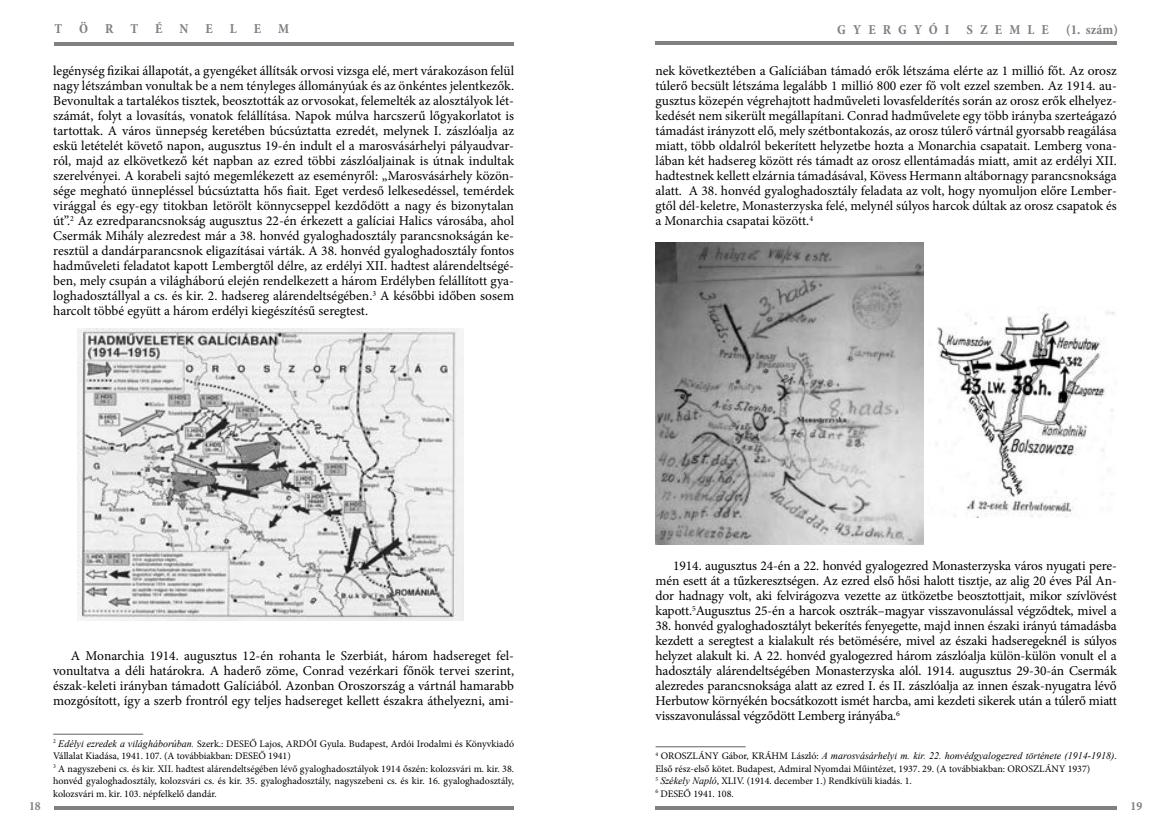
<style>
.page{position:relative;width:1170px;height:833px;background:#fff}
.page>*{position:absolute;margin:0;border:0;box-sizing:border-box;transform-origin:0 0}
.t1{font:700 condensed 13.75px "Minion Pro";letter-spacing:.52em;color:#7e8083}
.t2{font:13.5px/15px "Minion Pro";letter-spacing:-.01em;color:#000;text-align:justify}
.t3{font:700 condensed 12.5px "Minion Pro";color:#7e8083}
.t4{font:10px/12.5px "Minion Pro";color:#000}
.t5{font:italic 10px "Times New Roman";color:#000}
.s1{font-family:"Minion Pro";font-style:normal}
.s2{font-family:"Times New Roman";font-style:italic}
</style>
<div class="page">
<hr style="left:54px;top:806px;width:460px;height:4px;background:#7e8083">
<hr style="left:655px;top:806px;width:461px;height:3px;background:#7e8083">
<hr style="left:54px;top:42px;width:460px;height:3px;background:#7e8083">
<hr style="left:655px;top:42px;width:461px;height:3px;background:#7e8083">
<hr style="left:53px;top:733px;width:90px;height:2px;background:#7e8083">
<img style="left:78px;top:328px;width:385px;height:292px">
<hr style="left:655px;top:746px;width:90px;height:1px;background:#7e8083">
<img style="left:655px;top:243px;width:268px;height:301px">
<img style="left:936px;top:310px;width:179px;height:207px">
<p class="t1" style="left:54px;top:19px;width:236px">T Ö R T É N E L E M</p>
<p class="t1" style="left:837px;top:20px;width:213px">GYERGYÓI SZEMLE</p>
<p class="t1" style="left:1066px;top:20px;width:53px">(1. szám)</p>
<p class="t2" style="left:53px;top:63px;width:462px">legénység fizikai állapotát, a gyengéket állítsák orvosi vizsga elé, mert várakozáson felül nagy létszámban vonultak be a nem tényleges állományúak és az önkéntes jelentkezők.<br>Bevonultak a tartalékos tisztek, beosztották az orvosokat, felemelték az alosztályok lét&shy;számát, folyt a lovasítás, vonatok felállítása. Napok múlva harcszerű lőgyakorlatot is tartottak. A város ünnepség keretében búcsúztatta ezredét, melynek I. zászlóalja az eskü letételét követő napon, augusztus 19-én indult el a marosvásárhelyi pályaudvar&shy;ról, majd az elkövetkező két napban az ezred többi zászlóaljainak is útnak indultak szerelvényei. A korabeli sajtó megemlékezett az eseményről: „Marosvásárhely közön&shy;sége megható ünnepléssel búcsúztatta hős fiait. Eget verdeső lelkesedéssel, temérdek virággal és egy-egy titokban letörölt könnycseppel kezdődött a nagy és bizonytalan út”.<sup>2</sup> Az ezredparancsnokság augusztus 22-én érkezett a galíciai Halics városába, ahol Csermák Mihály alezredest már a 38. honvéd gyaloghadosztály parancsnokságán ke&shy;resztül a dandárparancsnok eligazításai várták. A 38. honvéd gyaloghadosztály fontos hadműveleti feladatot kapott Lembergtől délre, az erdélyi XII . hadtest alárendeltségé&shy;ben, mely csupán a világháború elején rendelkezett a három Erdélyben felállított gya&shy;loghadosztállyal a cs. és kir. 2. hadsereg alárendeltségében.<sup>3</sup> A későbbi időben sosem harcolt többé együtt a három erdélyi kiegészítésű seregtest.</p>
<p class="t2" style="left:53px;top:648px;width:462px;text-indent:18px">A Monarchia 1914. augusztus 12-én rohanta le Szerbiát, három hadsereget fel&shy;vonultatva a déli határokra. A haderő zöme, Conrad vezérkari főnök tervei szerint, észak-keleti irányban támadott Galíciából. Azonban Oroszország a vártnál hamarabb mozgósított, így a szerb frontról egy teljes hadsereget kellett északra áthelyezni, ami-</p>
<p class="t5" style="left:53px;top:736px;width:240px"><sup>2</sup> Edélyi ezredek a világháborúban. <span class="s1">Szerk.: DESEŐ Lajos, ARDÓI</span></p>
<p class="t4" style="left:320px;top:737px;width:196px">Gyula. Budapest, Ardói Irodalmi és Könyvkiadó</p>
<p class="t4" style="left:53px;top:750px;width:462px">Vállalat Kiadása, 1941. 107. (A továbbiakban: DESEŐ 1941)<br><sup>3</sup> A nagyszebeni cs. és kir. XII . hadtest alárendeltségében lévő gyaloghadosztályok 1914 őszén: kolozsvári m. kir. 38. honvéd gyaloghadosztály, kolozsvári cs. és kir. 35. gyaloghadosztály, nagyszebeni cs. és kir. 16. gyaloghadosztály, kolozsvári m. kir. 103. népfelkelő dandár.</p>
<p class="t2" style="left:655px;top:63px;width:463px">nek következtében a Galíciában támadó erők létszáma elérte az 1 millió főt. Az orosz túlerő becsült létszáma legalább 1 millió 800 ezer fő volt ezzel szemben. Az 1914. au&shy;gusztus közepén végrehajtott hadműveleti lovasfelderítés során az orosz erők elhelyez&shy;kedését nem sikerült megállapítani. Conrad hadművelete egy több irányba szerteágazó támadást irányzott elő, mely szétbontakozás, az orosz túlerő vártnál gyorsabb reagálása miatt, több oldalról bekerített helyzetbe hozta a Monarchia csapatait. Lemberg vona&shy;lában két hadsereg között rés támadt az orosz ellentámadás miatt, amit az erdélyi XII . hadtestnek kellett elzárnia támadásával, Kövess Hermann altábornagy parancsnoksága alatt. A 38. honvéd gyaloghadosztály feladata az volt, hogy nyomuljon előre Lember&shy;gtől dél-keletre, Monasterzyska felé, melynél súlyos harcok dúltak az orosz csapatok és a Monarchia csapatai között.<sup>4</sup></p>
<p class="t2" style="left:655px;top:558px;width:463px;text-indent:18px">1914. augusztus 24-én a 22. honvéd gyalogezred Monasterzyska város nyugati pere&shy;mén esett át a tűzkeresztségen. Az ezred első hősi halott tisztje, az alig 20 éves Pál An&shy;dor hadnagy volt, aki felvirágozva vezette az ütközetbe beosztottjait, mikor szívlövést kapott.<sup>5</sup>Augusztus 25-én a harcok osztrák–magyar visszavonulással végződtek, mivel a</p>
<p class="t2" style="left:655px;top:618px;width:463px">38. honvéd gyaloghadosztályt bekerítés fenyegette, majd innen északi irányú támadásba kezdett a seregtest a kialakult rés betömésére, mivel az északi hadseregeknél is súlyos helyzet alakult ki. A 22. honvéd gyalogezred három zászlóalja külön-külön vonult el a hadosztály alárendeltségében Monasterzyska alól. 1914. augusztus 29-30-án Csermák alezredes parancsnoksága alatt az ezred I. és II . zászlóalja az innen észak-nyugatra lévő Herbutow környékén bocsátkozott ismét harcba, ami kezdeti sikerek után a túlerő miatt visszavonulással végződött Lemberg irányába.<sup>6</sup></p>
<p class="t4" style="left:655px;top:750px;width:13px"><sup>4</sup> ORO</p>
<p class="t4" style="left:681px;top:750px;width:13px">SZLÁNY</p>
<p class="t4" style="left:721px;top:750px;width:45px">Gábor, KRÁHM</p>
<p class="t5" style="left:791px;top:749px;width:327px"><span class="s1">László:</span> A marosvásárhelyi m. kir. 22. honvédgyalogezred története (1914-1918)<span class="s1">.</span></p>
<p class="t4" style="left:655px;top:762px;width:360px">Első rész-első kötet. Budapest, Admiral Nyomdai Műintézet, 1937. 29. (A továbbiakban: ORO</p>
<p class="t4" style="left:1028px;top:762px;width:13px">SZLÁNY</p>
<p class="t4" style="left:1067px;top:762px;width:24px">1937)</p>
<p class="t4" style="left:655px;top:775px;width:258px"><sup>5</sup> <span class="s2">Székely Napló</span>, XLIV. (1914. december 1.) Rendkívüli kiadás. 1.<br><sup>6</sup> DESEŐ 1941. 108.</p>
<p class="t3" style="left:29px;top:797px;width:13px">18</p>
<p class="t3" style="left:1130px;top:797px;width:13px">19</p>
</div>
